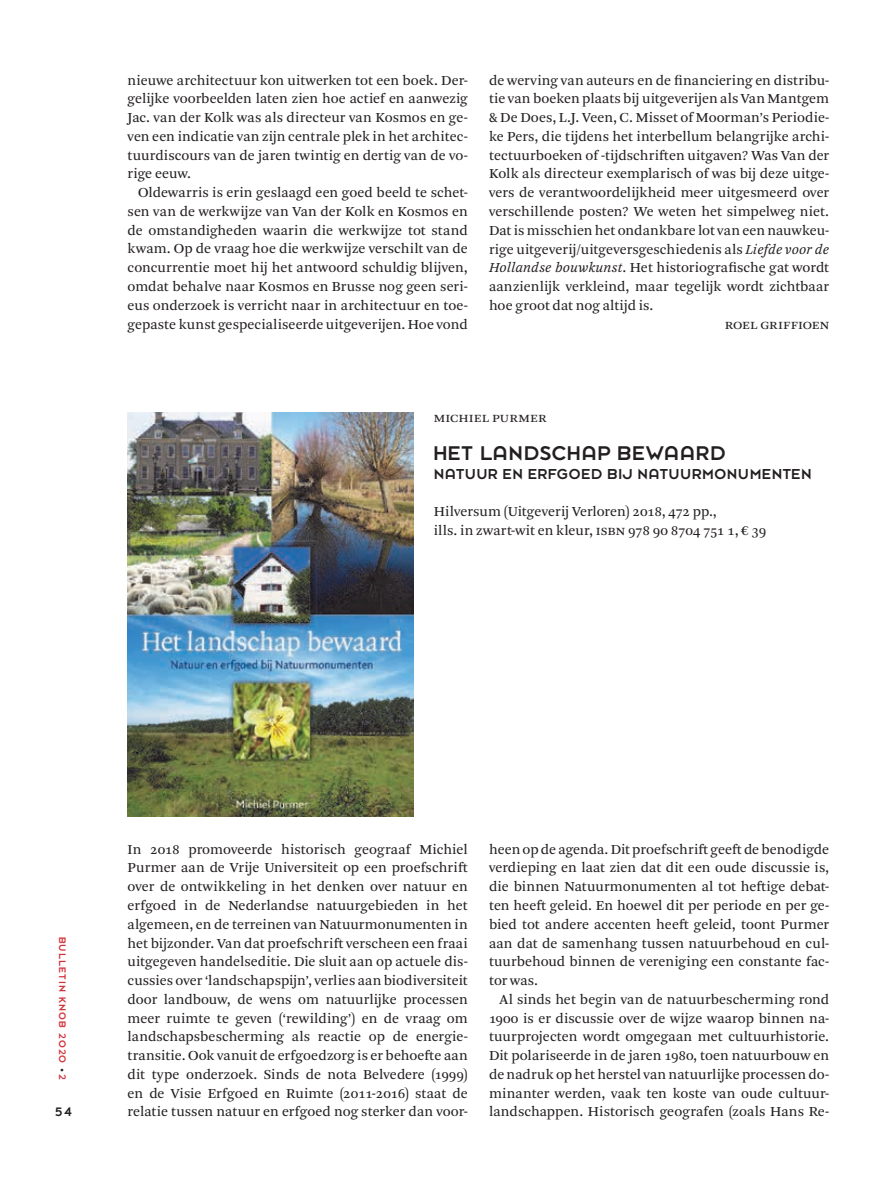
<style>
.page{position:relative;width:893px;height:1191px;background:#fff}
.page>*{position:absolute;margin:0;border:0;box-sizing:border-box;transform-origin:0 0}
.t1{font:21.9px "Dessau Pro";letter-spacing:.03em;color:#231f20}
.t2{font:15.9px "Dessau Pro";letter-spacing:.035em;color:#231f20}
.t3{font:14.4px/18.8px "Arnhem Pro Blond";letter-spacing:.005em;color:#231f20;text-align:justify}
.t4{font:13.5px "Dessau Pro";color:#231f20}
.t5{font:10.5px "Dessau Pro";letter-spacing:.11em;color:#d23139}
.s1{font-style:italic}
.s2{font-size:8.25px;color:#231f20}
</style>
<div class="page">
<img style="left:128px;top:412px;width:286px;height:404px">
<p class="t3" style="left:128px;top:71px;width:342px">nieuwe architectuur kon uitwerken tot een boek. Der&shy;gelijke voorbeelden laten zien hoe actief en aanwezig Jac. van der Kolk was als directeur van Kosmos en ge&shy;ven een indicatie van zijn centrale plek in het architec&shy;tuurdiscours van de jaren twintig en dertig van de vo&shy;rige eeuw.</p>
<p class="t3" style="left:128px;top:183px;width:342px;text-indent:11px">Oldewarris is erin geslaagd een goed beeld te schet&shy;sen van de werkwijze van Van der Kolk en Kosmos en de omstandigheden waarin die werkwijze tot stand kwam. Op de vraag hoe die werkwijze verschilt van de concurrentie moet hij het antwoord schuldig blijven, omdat behalve naar Kosmos en Brusse nog geen seri&shy;eus onderzoek is verricht naar in architectuur en toe&shy;gepaste kunst gespecialiseerde uitgeverijen. Hoe vond</p>
<p class="t3" style="left:489px;top:71px;width:342px">de werving van auteurs en de financiering en distribu-</p>
<p class="t3" style="left:489px;top:90px;width:342px">tie van boeken plaats bij uitgeverijen als Van Mantgem</p>
<p class="t3" style="left:489px;top:108px;width:342px">&amp; De Does, L.J. Veen, C. Misset of Moorman’s Periodie-</p>
<p class="t3" style="left:489px;top:127px;width:342px">ke Pers, die tijdens het interbellum belangrijke archi-</p>
<p class="t3" style="left:489px;top:146px;width:342px">tectuurboeken of -tijdschriften uitgaven? Was Van der</p>
<p class="t3" style="left:489px;top:165px;width:342px">Kolk als directeur exemplarisch of was bij deze uitge-</p>
<p class="t3" style="left:489px;top:183px;width:342px">vers de verantwoordelijkheid meer uitgesmeerd over</p>
<p class="t3" style="left:489px;top:202px;width:342px">verschillende posten? We weten het simpelweg niet.</p>
<p class="t3" style="left:489px;top:221px;width:342px">Dat is misschien het ondankbare lot van een nauwkeu-</p>
<p class="t3" style="left:489px;top:240px;width:342px">rige uitgeverij/uitgeversgeschiedenis als <span class="s1">Liefde voor de</span></p>
<p class="t3" style="left:489px;top:258px;width:342px"><span class="s1">Hollandse bouwkunst</span>. Het historiografische gat wordt</p>
<p class="t3" style="left:489px;top:277px;width:342px">aanzienlijk verkleind, maar tegelijk wordt zichtbaar</p>
<p class="t3" style="left:489px;top:296px;width:166px">hoe groot dat nog altijd is.</p>
<p class="t3" style="left:725px;top:315px;width:105px">Roel Griffioen</p>
<p class="t3" style="left:434px;top:408px;width:69px">Michiel Purm</p>
<p class="t3" style="left:530px;top:408px;width:15px">er</p>
<h1 class="t1" style="left:434px;top:441px;width:293px">HET LANDSCHAP BEWAARD</h1>
<p class="t2" style="left:434px;top:465px;width:380px">NATUUR EN ERFGOED BIJ NATUURMONUMENTEN</p>
<p class="t3" style="left:434px;top:502px;width:334px">Hilversum (Uitgeverij Verloren) 2018, 472 pp.,<br>ills. in zwart-wit en kleur, isbn 978 90 8704 751 1, € 39</p>
<p class="t5" style="left:68px;top:936px;width:145px;rotate:90deg">BULLETIN KNOB 2020 <span class="s2">•</span> 2</p>
<p class="t4" style="left:55px;top:1105px;width:18px">54</p>
<p class="t3" style="left:128px;top:840px;width:342px">In 2018 promoveerde historisch geograaf Michiel Purmer aan de Vrije Universiteit op een proefschrift over de ontwikkeling in het denken over natuur en erfgoed in de Nederlandse natuurgebieden in het algemeen, en de terreinen van Natuurmonumenten in het bijzonder. Van dat proefschrift verscheen een fraai uitgegeven handelseditie. Die sluit aan op actuele dis&shy;cussies over ‘landschapspijn’, verlies aan biodiversiteit door landbouw, de wens om natuurlijke processen meer ruimte te geven (‘rewilding’) en de vraag om landschapsbescherming als reactie op de energie&shy;transitie. Ook vanuit de erfgoedzorg is er behoefte aan dit type onderzoek. Sinds de nota Belvedere (1999) en de Visie Erfgoed en Ruimte (2011-2016) staat de relatie tussen natuur en erfgoed nog sterker dan voor-</p>
<p class="t3" style="left:489px;top:840px;width:342px">heen op de agenda. Dit proefschrift geeft de benodigde verdieping en laat zien dat dit een oude discussie is, die binnen Natuurmonumenten al tot heftige debat&shy;ten heeft geleid. En hoewel dit per periode en per ge&shy;bied tot andere accenten heeft geleid, toont Purmer aan dat de samenhang tussen natuurbehoud en cul&shy;tuurbehoud binnen de vereniging een constante fac&shy;tor was.</p>
<p class="t3" style="left:489px;top:990px;width:342px;text-indent:11px">Al sinds het begin van de natuurbescherming rond 1900 is er discussie over de wijze waarop binnen na&shy;tuurprojecten wordt omgegaan met cultuurhistorie.<br>Dit polariseerde in de jaren 1980, toen natuurbouw en de nadruk op het herstel van natuurlijke processen do&shy;minanter werden, vaak ten koste van oude cultuur&shy;landschappen. Historisch geografen (zoals Hans Re-</p>
</div>
